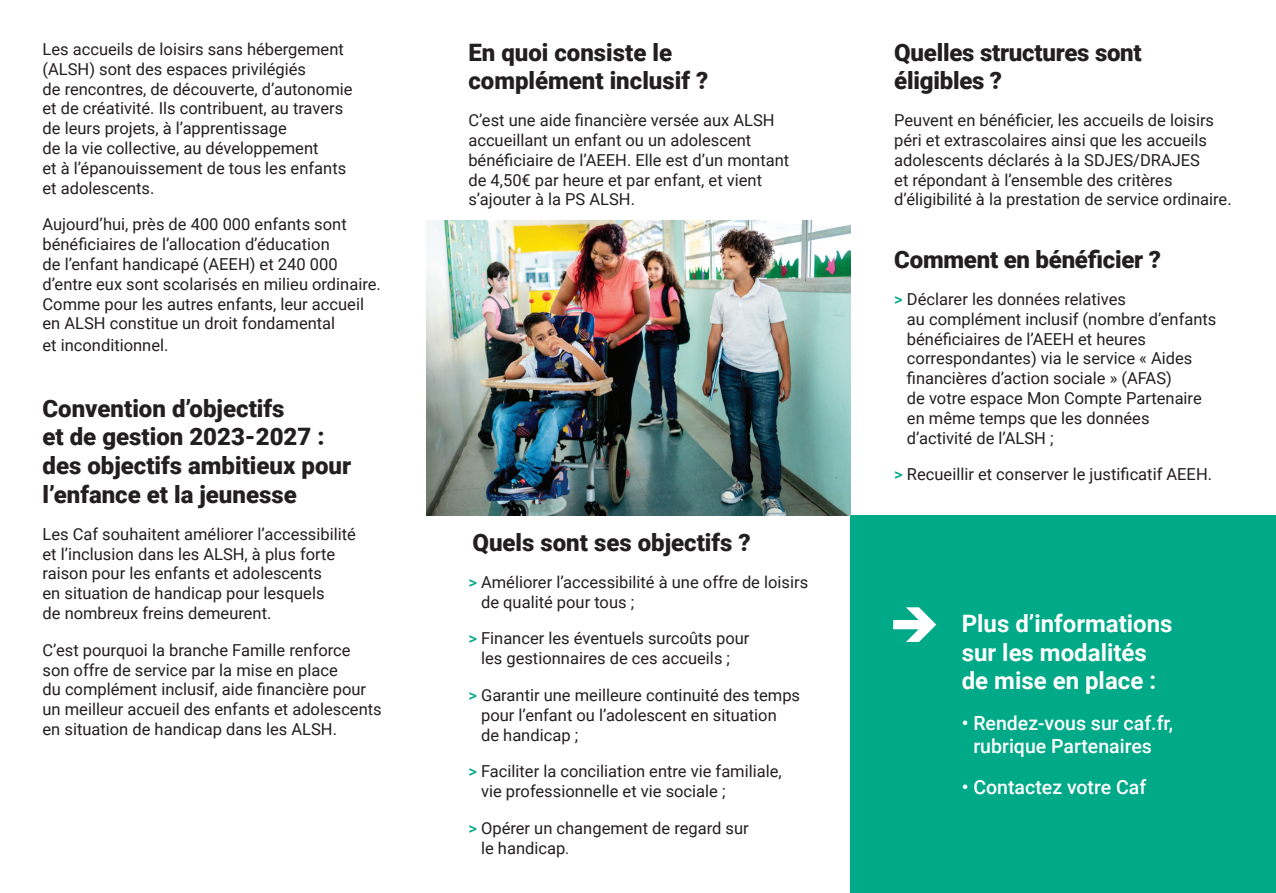
<style>
.page{position:relative;width:1276px;height:893px;background:#fff}
.page>*{position:absolute;margin:0;border:0;box-sizing:border-box;transform-origin:0 0}
.t1{font:900 24px/28.8px "Roboto";color:#231f20}
.Titre_1{font:700 24px/28.8px "Roboto";color:#fff}
.t2{font:500 19.5px/23.4px "Roboto";color:#fff;text-align:center}
.t3{font:16.5px/19.8px "Roboto";color:#231f20}
.s1{font-weight:500;color:#00a988}
.s2{font-size:15px}
</style>
<div class="page">
<div style="left:850px;top:516px;width:426px;height:377px;background:#00a988"></div>
<svg style="left:893px;top:607px;width:43px;height:35px"></svg>
<img style="left:427px;top:220px;width:423px;height:296px">
<p class="t3" style="left:43px;top:39px;width:311px">Les accueils de loisirs sans hébergement (ALSH) sont des espaces privilégiés<br>de rencontres, de découverte, d’autonomie et de créativité. Ils contribuent, au travers de leurs projets, à l’apprentissage<br>de la vie collective, au développement<br>et à l’épanouissement de tous les enfants et adolescents.</p>
<p class="t3" style="left:43px;top:214px;width:340px">Aujourd’hui, près de 400 000 enfants sont bénéficiaires de l’allocation d’éducation<br>de l’enfant handicapé (AEEH) et 240 000 d’entre eux sont scolarisés en milieu ordinaire.<br>Comme pour les autres enfants, leur accueil en ALSH constitue un droit fondamental</p>
<p class="t3" style="left:43px;top:335px;width:127px">et inconditionnel.</p>
<p class="t1" style="left:43px;top:393px;width:310px">Convention d’objectifs<br>et de gestion 2023-2027 : des objectifs ambitieux pour l’enfance et la jeunesse</p>
<p class="t3" style="left:43px;top:523px;width:315px">Les Caf souhaitent améliorer l’accessibilité et l’inclusion dans les ALSH, à plus forte raison pour les enfants et adolescents<br>en situation de handicap pour lesquels<br>de nombreux freins demeurent.</p>
<p class="t3" style="left:43px;top:639px;width:341px">C’est pourquoi la branche Famille renforce son offre de service par la mise en place<br>du complément inclusif, aide financière pour un meilleur accueil des enfants et adolescents en situation de handicap dans les ALSH.</p>
<p class="t1" style="left:468px;top:37px;width:241px">En quoi consiste le complément inclusif ?</p>
<p class="t3" style="left:468px;top:110px;width:322px">C’est une aide financière versée aux ALSH accueillant un enfant ou un adolescent bénéficiaire de l’AEEH. Elle est d’un montant de 4,50€ par heure et par enfant, et vient s’ajouter à la PS ALSH.</p>
<p class="t1" style="left:472px;top:527px;width:280px">Quels sont ses objectifs ?</p>
<p class="t3" style="left:481px;top:571px;width:329px;text-indent:-13px"><span class="s1">&gt;</span> Améliorer l’accessibilité à une offre de loisirs de qualité pour tous ;</p>
<p class="t3" style="left:468px;top:628px;width:283px;text-align:center"><span class="s1">&gt;</span> Financer les éventuels surcoûts pour les gestionnaires de ces accueils ;</p>
<p class="t3" style="left:481px;top:685px;width:320px;text-indent:-13px"><span class="s1">&gt;</span> Garantir une meilleure continuité des temps pour l’enfant ou l’adolescent en situation<br>de handicap ;</p>
<p class="t3" style="left:481px;top:761px;width:302px;text-indent:-13px"><span class="s1">&gt;</span> Faciliter la conciliation entre vie familiale, vie professionnelle et vie sociale ;</p>
<p class="t3" style="left:481px;top:818px;width:269px;text-indent:-13px"><span class="s1">&gt;</span> Opérer un changement de regard sur le handicap<span class="s2">.</span></p>
<p class="t1" style="left:894px;top:37px;width:249px">Quelles structures sont éligibles ?</p>
<p class="t3" style="left:894px;top:110px;width:339px">Peuvent en bénéficier, les accueils de loisirs péri et extrascolaires ainsi que les accueils adolescents déclarés à la SDJES/DRAJES<br>et répondant à l’ensemble des critères d’éligibilité à la prestation de service ordinaire.</p>
<p class="t1" style="left:894px;top:244px;width:268px">Comment en bénéficier ?</p>
<p class="t3" style="left:907px;top:289px;width:311px;text-indent:-13px"><span class="s1">&gt;</span> Déclarer les données relatives<br>au complément inclusif (nombre d’enfants bénéficiaires de l’AEEH et heures correspondantes) via le service « Aides financières d’action sociale » (AFAS)<br>de votre espace Mon Compte Partenaire en même temps que les données d’activité de l’ALSH ;</p>
<p class="t3" style="left:894px;top:464px;width:319px"><span class="s1">&gt;</span> Recueillir et conserver le justificatif AEEH.</p>
<p class="Titre_1" style="left:961px;top:608px;width:212px">Plus d’informations sur les modalités de mise en place :</p>
<p class="t2" style="left:961px;top:710px;width:213px">• Rendez-vous sur caf.fr, rubrique Partenaires</p>
<p class="t2" style="left:961px;top:774px;width:186px">• Contactez votre Caf</p>
</div>
